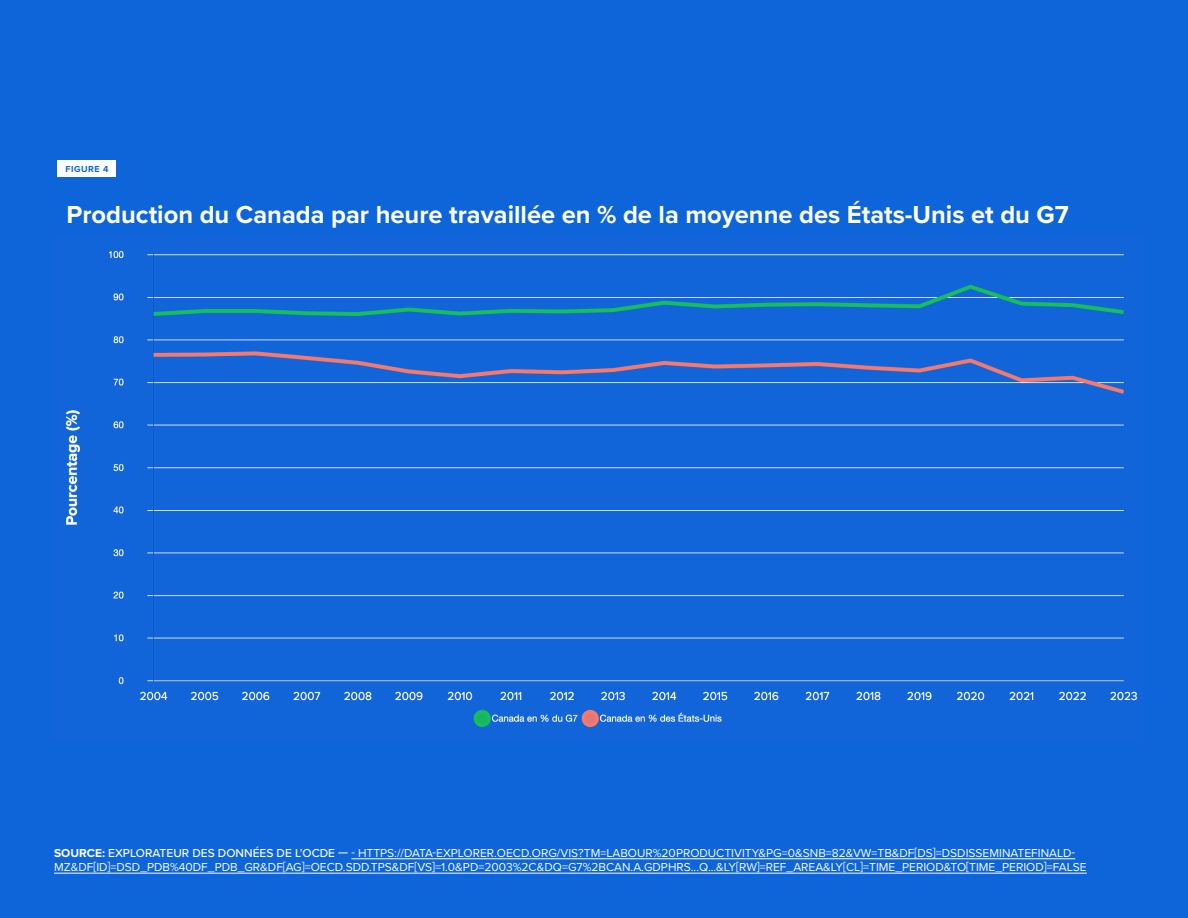
<style>
.page{position:relative;width:1188px;height:918px;background:#0d65d9}
.page>*{position:absolute;margin:0;border:0;box-sizing:border-box;transform-origin:0 0}
.t1{font:700 25.5px "Proxima Nova";color:#fff}
.t2{font:12px/14.4px "Proxima Nova";color:#fff}
.t3{font:700 9px "Proxima Nova";letter-spacing:.06em;color:#0d65d9}
.s1{font-weight:700}
.s2{font-weight:500}
</style>
<div class="page">
<hr style="left:351px;top:858px;width:724px;height:1px;background:#fff">
<hr style="left:54px;top:873px;width:1033px;height:1px;background:#fff">
<div style="left:58px;top:161px;width:58px;height:16px;background:#fff"></div>
<img style="left:65px;top:250px;width:1073px;height:478px">
<p class="t3" style="left:65px;top:163px;width:45px">FIGURE 4</p>
<h1 class="t1" style="left:67px;top:196px;width:1004px">Production du Canada par heure travaillée en % de la moyenne des États-Unis et du G7</h1>
<p class="t2" style="left:54px;top:845px;width:1034px"><span class="s1">SOURCE:</span> <span class="s2">EXPLORATEUR DES DONNÉES DE L’OCDE —</span> - HTTPS://DATA-EXPLORER.OECD.ORG/VIS?TM=LABOUR%20PRODUCTIVITY&amp;PG=0&amp;SNB=82&amp;VW=TB&amp;DF[DS]=DSDISSEMINATEFINALD-<br>MZ&amp;DF[ID]=DSD_PDB%40DF_PDB_GR&amp;DF[AG]=OECD.SDD.TPS&amp;DF[VS]=1.0&amp;PD=2003%2C&amp;DQ=G7%2BCAN.A.GDPHRS...Q...&amp;LY[RW]=REF_AREA&amp;LY[CL]=TIME_PERIOD&amp;TO[TIME_PERIOD]=FALSE</p>
</div>
